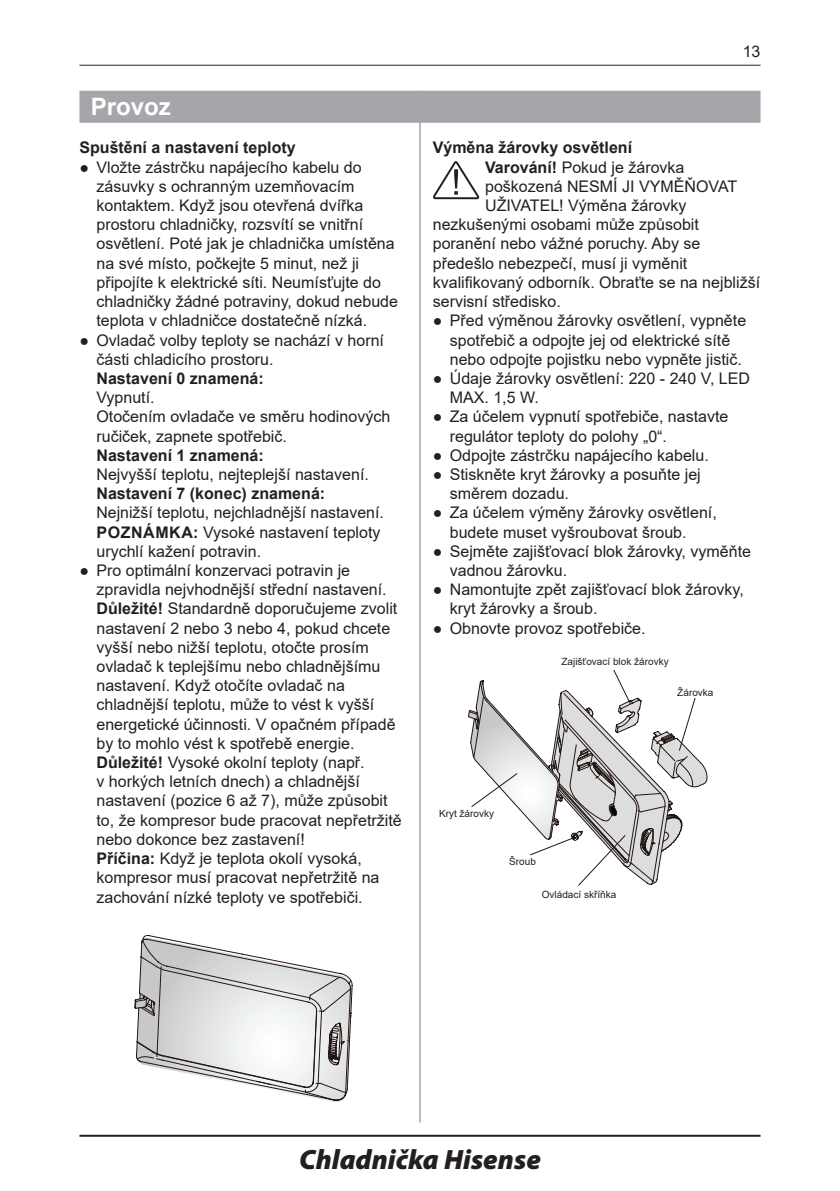
<style>
.page{position:relative;width:840px;height:1191px;background:#fff}
.page>*{position:absolute;margin:0;border:0;box-sizing:border-box;transform-origin:0 0}
.t1{font:italic 900 28px "Myriad Pro";color:#231f20}
.Nadpis{font:700 24px "Arial";color:#fff}
.Odsadenie_3_-_8_5{font:16px/19.2px "Arial";color:#231f20}
.Základný{font:16px "Arial";color:#231f20}
.Odsadenie_3_-_8_5-2{font:700 16px "Arial";color:#231f20}
.Základný-2{font:700 16px "Arial";color:#231f20}
.t2{font:10px "Arial";color:#231f20}
.s1{font-weight:700}
</style>
<div class="page">
<hr style="left:79px;top:65px;width:681px;height:1px;background:#231f20">
<hr style="left:79px;top:1134px;width:681px;height:2px;background:#231f20">
<hr style="left:419px;top:91px;width:1px;height:1031px;background:#a5a6aa">
<div style="left:79px;top:91px;width:681px;height:32px;background:#a5a6aa"></div>
<svg style="left:134px;top:935px;width:218px;height:167px"></svg>
<svg style="left:433px;top:161px;width:46px;height:38px"></svg>
<svg style="left:468px;top:698px;width:238px;height:90px"></svg>
<svg style="left:470px;top:670px;width:225px;height:216px"></svg>
<p class="Nadpis" style="left:91px;top:90px;width:82px">Provoz</p>
<p class="Základný-2" style="left:79px;top:136px;width:218px">Spuštění a nastavení teploty</p>
<p class="Odsadenie_3_-_8_5" style="left:96px;top:157px;width:303px;text-indent:-17px">● Vložte zástrčku napájecího kabelu do zásuvky s ochranným uzemňovacím kontaktem. Když jsou otevřená dvířka prostoru chladničky, rozsvítí se vnitřní osvětlení. Poté jak je chladnička umístěna na své místo, počkejte 5 minut, než ji připojíte k elektrické síti. Neumísťujte do chladničky žádné potraviny, dokud nebude teplota v chladničce dostatečně nízká.</p>
<p class="Odsadenie_3_-_8_5" style="left:96px;top:330px;width:289px;text-indent:-17px">● Ovladač volby teploty se nachází v horní části chladicího prostoru.</p>
<p class="Odsadenie_3_-_8_5-2" style="left:96px;top:367px;width:169px">Nastavení 0 znamená:</p>
<p class="Odsadenie_3_-_8_5" style="left:96px;top:388px;width:60px">Vypnutí.</p>
<p class="Odsadenie_3_-_8_5" style="left:96px;top:407px;width:295px">Otočením ovladače ve směru hodinových ručiček, zapnete spotřebič.</p>
<p class="Odsadenie_3_-_8_5-2" style="left:96px;top:444px;width:169px">Nastavení 1 znamená:</p>
<p class="Odsadenie_3_-_8_5" style="left:96px;top:464px;width:274px">Nejvyšší teplotu, nejteplejší nastavení.</p>
<p class="Odsadenie_3_-_8_5-2" style="left:96px;top:482px;width:230px">Nastavení 7 (konec) znamená:</p>
<p class="Odsadenie_3_-_8_5" style="left:96px;top:503px;width:289px">Nejnižší teplotu, nejchladnější nastavení.</p>
<p class="Odsadenie_3_-_8_5" style="left:96px;top:522px;width:285px"><span class="s1">POZNÁMKA:</span> Vysoké nastavení teploty urychlí kažení potravin.</p>
<p class="Odsadenie_3_-_8_5" style="left:96px;top:560px;width:291px;text-indent:-17px">● Pro optimální konzervaci potravin je zpravidla nejvhodnější střední nastavení.</p>
<p class="Odsadenie_3_-_8_5" style="left:96px;top:599px;width:302px"><span class="s1">Důležité!</span> Standardně doporučujeme zvolit nastavení 2 nebo 3 nebo 4, pokud chcete vyšší nebo nižší teplotu, otočte prosím ovladač k teplejšímu nebo chladnějšímu nastavení. Když otočíte ovladač na chladnější teplotu, může to vést k vyšší energetické účinnosti. V opačném případě by to mohlo vést k spotřebě energie.</p>
<p class="Odsadenie_3_-_8_5" style="left:96px;top:752px;width:307px"><span class="s1">Důležité!</span> Vysoké okolní teploty (např.<br>v horkých letních dnech) a chladnější nastavení (pozice 6 až 7), může způsobit to, že kompresor bude pracovat nepřetržitě nebo dokonce bez zastavení!</p>
<p class="Odsadenie_3_-_8_5" style="left:96px;top:848px;width:284px"><span class="s1">Příčina:</span> Když je teplota okolí vysoká, kompresor musí pracovat nepřetržitě na zachování nízké teploty ve spotřebiči.</p>
<p class="Odsadenie_3_-_8_5" style="left:742px;top:42px;width:19px">13</p>
<p class="Základný-2" style="left:432px;top:136px;width:201px">Výměna žárovky osvětlení</p>
<p class="Základný" style="left:485px;top:156px;width:201px"><span class="s1">Varování!</span> Pokud je žárovka</p>
<p class="Základný" style="left:485px;top:175px;width:253px">poškozená NESMÍ JI VYMĚŇOVAT</p>
<p class="Základný" style="left:485px;top:194px;width:203px">UŽIVATEL! Výměna žárovky</p>
<p class="Základný" style="left:432px;top:214px;width:267px">nezkušenými osobami může způsobit</p>
<p class="Základný" style="left:432px;top:233px;width:269px">poranění nebo vážné poruchy. Aby se</p>
<p class="Základný" style="left:432px;top:252px;width:256px">předešlo nebezpečí, musí ji vyměnit</p>
<p class="Základný" style="left:432px;top:271px;width:329px">kvalifikovaný odborník. Obraťte se na nejbližší</p>
<p class="Základný" style="left:432px;top:290px;width:130px">servisní středisko.</p>
<p class="Odsadenie_3_-_8_5" style="left:449px;top:311px;width:298px;text-indent:-17px">● Před výměnou žárovky osvětlení, vypněte spotřebič a odpojte jej od elektrické sítě nebo odpojte pojistku nebo vypněte jistič.</p>
<p class="Odsadenie_3_-_8_5" style="left:449px;top:368px;width:302px;text-indent:-17px">● Údaje žárovky osvětlení: 220 - 240 V, LED<br>MAX. 1,5 W.</p>
<p class="Odsadenie_3_-_8_5" style="left:449px;top:407px;width:280px;text-indent:-17px">● Za účelem vypnutí spotřebiče, nastavte regulátor teploty do polohy „0“.</p>
<p class="Odsadenie_3_-_8_5" style="left:432px;top:445px;width:277px">● Odpojte zástrčku napájecího kabelu.</p>
<p class="Odsadenie_3_-_8_5" style="left:449px;top:464px;width:252px;text-indent:-17px">● Stiskněte kryt žárovky a posuňte jej směrem dozadu.</p>
<p class="Odsadenie_3_-_8_5" style="left:449px;top:503px;width:268px;text-indent:-17px">● Za účelem výměny žárovky osvětlení, budete muset vyšroubovat šroub.</p>
<p class="Odsadenie_3_-_8_5" style="left:449px;top:541px;width:302px;text-indent:-17px">● Sejměte zajišťovací blok žárovky, vyměňte vadnou žárovku.</p>
<p class="Odsadenie_3_-_8_5" style="left:449px;top:580px;width:295px;text-indent:-17px">● Namontujte zpět zajišťovací blok žárovky, kryt žárovky a šroub.</p>
<p class="Odsadenie_3_-_8_5" style="left:432px;top:618px;width:214px">● Obnovte provoz spotřebiče.</p>
<p class="t2" style="left:561px;top:654px;width:109px">Zajišťovací blok žárovky</p>
<p class="t2" style="left:677px;top:685px;width:38px">Žárovka</p>
<p class="t2" style="left:439px;top:806px;width:57px">Kryt žárovky</p>
<p class="t2" style="left:509px;top:854px;width:28px">Šroub</p>
<p class="t2" style="left:541px;top:887px;width:76px">Ovládací skříňka</p>
<h1 class="t1" style="left:299px;top:1143px;width:243px">Chladnička Hisense</h1>
</div>
